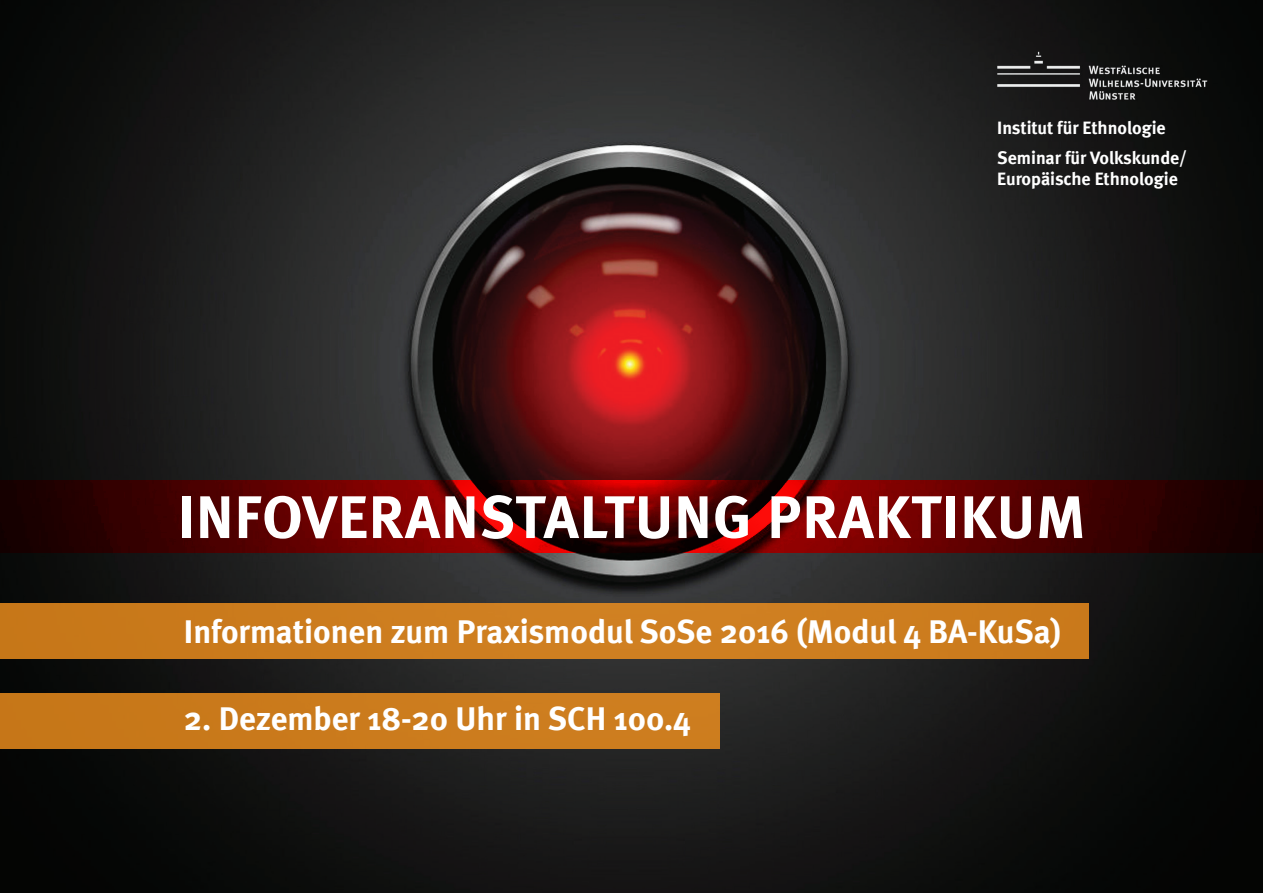
<style>
.page{position:relative;width:1263px;height:893px;background:#fff}
.page>*{position:absolute;margin:0;border:0;box-sizing:border-box;transform-origin:0 0}
.t1{font:700 60px "Meta";letter-spacing:.02em;color:#fff}
.t2{font:700 33px "Meta";color:#fff}
.t3{font:700 18px/30.2px "Meta";color:#fff}
</style>
<div class="page">
<img style="left:0;top:0;width:1263px;height:893px">
<svg style="left:0;top:480px;width:1263px;height:73px;background:#570000"></svg>
<div style="left:0;top:603px;width:1089px;height:55px;background:#cd7d1e"></div>
<div style="left:0;top:693px;width:720px;height:56px;background:#cb7b1d"></div>
<p class="t3" style="left:997px;top:112px;width:191px">Institut für Ethnologie<br>Seminar für Volkskunde/</p>
<p class="t3" style="left:997px;top:164px;width:182px">Europäische Ethnologie</p>
<h1 class="t1" style="left:178px;top:481px;width:909px">Infoveranstaltung Praktikum</h1>
<p class="t2" style="left:184px;top:611px;width:879px">Informationen zum Praxismodul SoSe 2016 (Modul 4 BA-KuSa)</p>
<p class="t2" style="left:184px;top:699px;width:508px">2. Dezember 18-20 Uhr in SCH 100.4</p>
</div>
